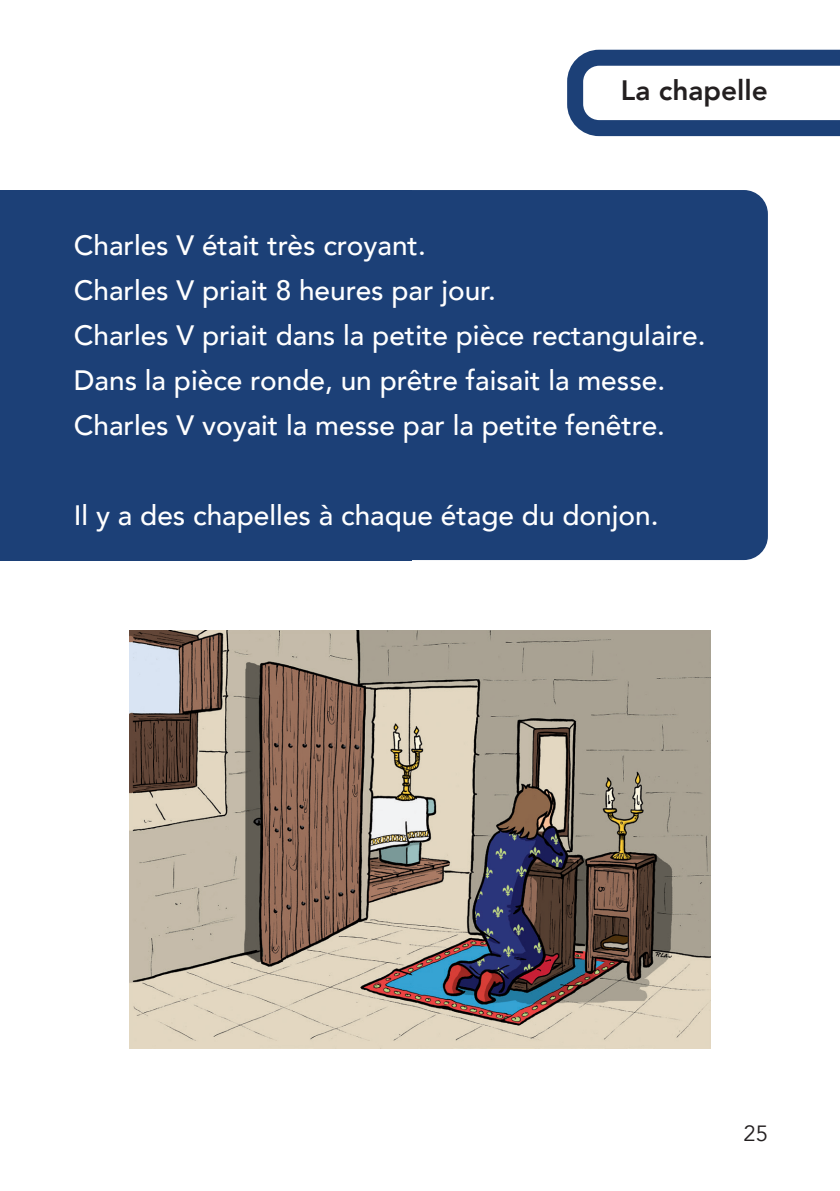
<style>
.page{position:relative;width:840px;height:1191px;background:#fff}
.page>*{position:absolute;margin:0;border:0;box-sizing:border-box;transform-origin:0 0}
.t1{font:500 28px/45px "Avenir";color:#fff}
.t2{font:800 28px "Avenir";color:#231f20}
.t3{font:22px "Avenir";color:#231f20}
</style>
<div class="page">
<div style="left:0;top:190px;width:767px;height:370px;background:#1c4077;border-radius:24px"></div>
<div style="left:0;top:190px;width:411px;height:370px;background:#1c4077"></div>
<img style="left:129px;top:630px;width:581px;height:418px">
<svg style="left:567px;top:50px;width:272px;height:86px"></svg>
<p class="t2" style="left:620px;top:68px;width:148px">La chapelle</p>
<p class="t1" style="left:74px;top:221px;width:633px">Charles V était très croyant.<br>Charles V priait 8 heures par jour.<br>Charles V priait dans la petite pièce rectangulaire.<br>Dans la pièce ronde, un prêtre faisait la messe.<br>Charles V voyait la messe par la petite fenêtre.</p>
<p class="t1" style="left:74px;top:491px;width:586px">Il y a des chapelles à chaque étage du donjon.</p>
<p class="t3" style="left:743px;top:1120px;width:26px">25</p>
</div>
